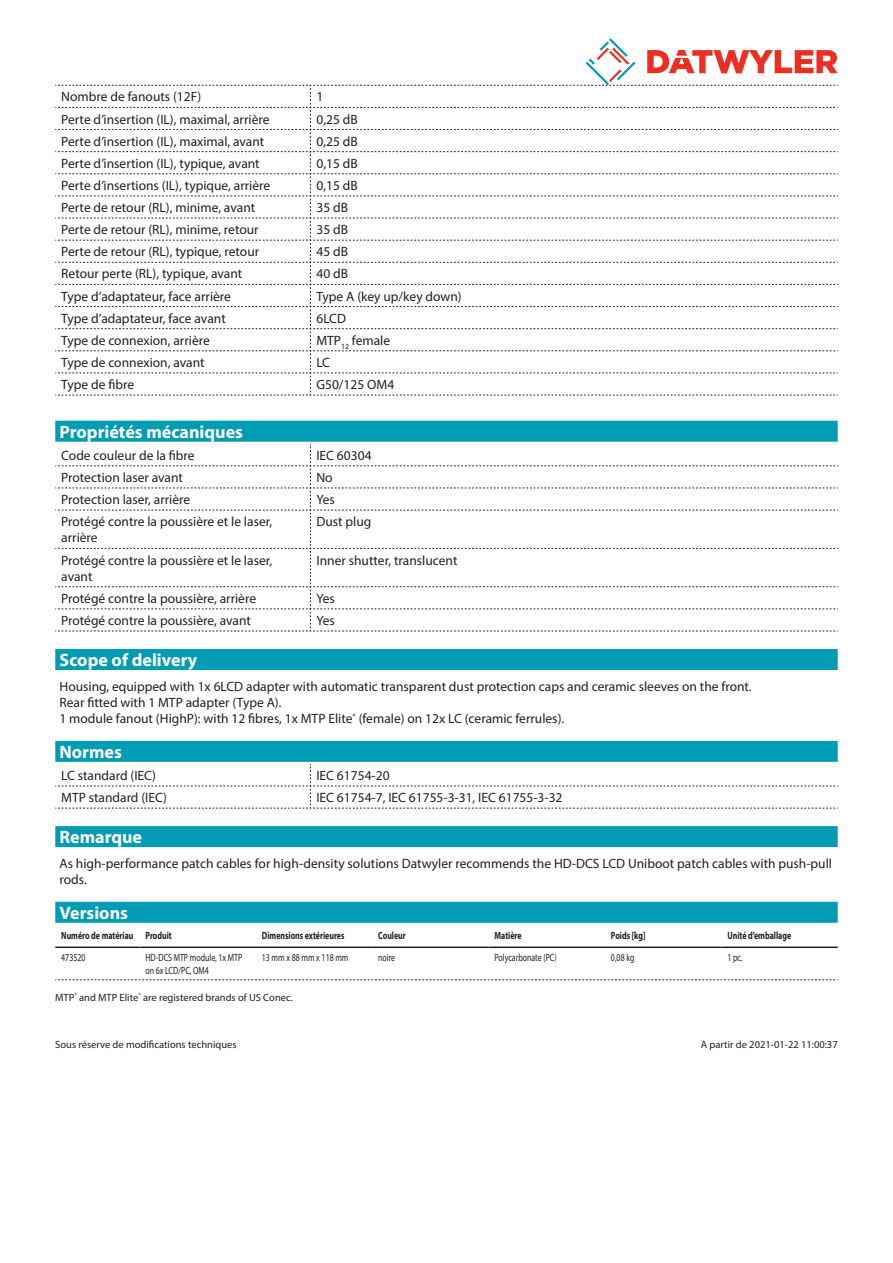
<style>
.page{position:relative;width:893px;height:1263px;background:#fff}
.page>*{position:absolute;margin:0;border:0;box-sizing:border-box;transform-origin:0 0}
.Standard_Head_Proper{font:700 18px "Myriad Pro";color:#fff}
.myriad_light_propert{font:13.5px/16.2px "Myriad Pro";color:#231f20}
.Standard_text{font:13.5px/16.2px "Myriad Pro";color:#231f20}
.myriadlight{font:10.5px/12.6px "Myriad Pro";color:#231f20;scale:.75 1}
.myriadbold{font:700 10.5px "Myriad Pro";color:#231f20;scale:.75 1}
.Footnote{font:10.5px "Myriad Pro";color:#231f20}
.imagetext{font:10.5px "Myriad Pro";color:#231f20}
</style>
<div class="page">
<div style="left:55px;top:741px;width:783px;height:21px;background:#009cb3"></div>
<svg style="left:55px;top:764px;width:783px;height:45px"></svg>
<div style="left:55px;top:826px;width:783px;height:21px;background:#009cb3"></div>
<div style="left:55px;top:421px;width:783px;height:21px;background:#009cb3"></div>
<svg style="left:55px;top:444px;width:783px;height:188px"></svg>
<div style="left:55px;top:902px;width:783px;height:21px;background:#009cb3"></div>
<hr style="left:55px;top:946px;width:85px;height:2px;background:#231f20">
<hr style="left:140px;top:946px;width:116px;height:2px;background:#231f20">
<hr style="left:256px;top:946px;width:116px;height:2px;background:#231f20">
<hr style="left:372px;top:946px;width:117px;height:2px;background:#231f20">
<hr style="left:489px;top:946px;width:116px;height:2px;background:#231f20">
<hr style="left:605px;top:946px;width:116px;height:2px;background:#231f20">
<hr style="left:721px;top:946px;width:117px;height:2px;background:#231f20">
<svg style="left:55px;top:979px;width:783px;height:1px"></svg>
<div style="left:55px;top:649px;width:783px;height:21px;background:#009cb3"></div>
<svg style="left:55px;top:38px;width:783px;height:358px"></svg>
<p class="myriad_light_propert" style="left:61px;top:89px;width:141px">Nombre de fanouts (12F)</p>
<p class="myriad_light_propert" style="left:316px;top:89px;width:8px">1</p>
<p class="myriad_light_propert" style="left:61px;top:111px;width:210px">Perte d’insertion (IL), maximal, arrière</p>
<p class="myriad_light_propert" style="left:316px;top:111px;width:43px">0,25 dB</p>
<p class="myriad_light_propert" style="left:61px;top:133px;width:205px">Perte d’insertion (IL), maximal, avant</p>
<p class="myriad_light_propert" style="left:316px;top:133px;width:43px">0,25 dB</p>
<p class="myriad_light_propert" style="left:61px;top:155px;width:200px">Perte d’insertion (IL), typique, avant</p>
<p class="myriad_light_propert" style="left:316px;top:155px;width:43px">0,15 dB</p>
<p class="myriad_light_propert" style="left:61px;top:177px;width:210px">Perte d’insertions (IL), typique, arrière</p>
<p class="myriad_light_propert" style="left:316px;top:177px;width:43px">0,15 dB</p>
<p class="myriad_light_propert" style="left:61px;top:199px;width:195px">Perte de retour (RL), minime, avant</p>
<p class="myriad_light_propert" style="left:316px;top:199px;width:33px">35 dB</p>
<p class="myriad_light_propert" style="left:61px;top:221px;width:199px">Perte de retour (RL), minime, retour</p>
<p class="myriad_light_propert" style="left:316px;top:221px;width:33px">35 dB</p>
<p class="myriad_light_propert" style="left:61px;top:243px;width:199px">Perte de retour (RL), typique, retour</p>
<p class="myriad_light_propert" style="left:316px;top:243px;width:33px">45 dB</p>
<p class="myriad_light_propert" style="left:61px;top:266px;width:183px">Retour perte (RL), typique, avant</p>
<p class="myriad_light_propert" style="left:316px;top:266px;width:33px">40 dB</p>
<p class="myriad_light_propert" style="left:61px;top:288px;width:171px">Type d’adaptateur, face arrière</p>
<p class="myriad_light_propert" style="left:316px;top:288px;width:147px">Type A (key up/key down)</p>
<p class="myriad_light_propert" style="left:61px;top:310px;width:166px">Type d’adaptateur, face avant</p>
<p class="myriad_light_propert" style="left:316px;top:310px;width:31px">6LCD</p>
<p class="myriad_light_propert" style="left:61px;top:332px;width:150px">Type de connexion, arrière</p>
<p class="myriad_light_propert" style="left:316px;top:332px;width:75px">MTP<sub>12</sub> female</p>
<p class="myriad_light_propert" style="left:61px;top:354px;width:145px">Type de connexion, avant</p>
<p class="myriad_light_propert" style="left:316px;top:354px;width:15px">LC</p>
<p class="myriad_light_propert" style="left:61px;top:376px;width:74px">Type de fibre</p>
<p class="myriad_light_propert" style="left:316px;top:376px;width:79px">G50/125 OM4</p>
<p class="Standard_Head_Proper" style="left:60px;top:420px;width:185px">Propriétés mécaniques</p>
<p class="myriad_light_propert" style="left:61px;top:447px;width:135px">Code couleur de la fibre</p>
<p class="myriad_light_propert" style="left:316px;top:447px;width:57px">IEC 60304</p>
<p class="myriad_light_propert" style="left:61px;top:469px;width:123px">Protection laser avant</p>
<p class="myriad_light_propert" style="left:316px;top:469px;width:18px">No</p>
<p class="myriad_light_propert" style="left:61px;top:491px;width:130px">Protection laser, arrière</p>
<p class="myriad_light_propert" style="left:316px;top:491px;width:20px">Yes</p>
<p class="myriad_light_propert" style="left:61px;top:513px;width:212px">Protégé contre la poussière et le laser, arrière</p>
<p class="myriad_light_propert" style="left:316px;top:513px;width:56px">Dust plug</p>
<p class="myriad_light_propert" style="left:61px;top:552px;width:212px">Protégé contre la poussière et le laser, avant</p>
<p class="myriad_light_propert" style="left:316px;top:552px;width:143px">Inner shutter, translucent</p>
<p class="myriad_light_propert" style="left:61px;top:590px;width:196px">Protégé contre la poussière, arrière</p>
<p class="myriad_light_propert" style="left:316px;top:590px;width:20px">Yes</p>
<p class="myriad_light_propert" style="left:61px;top:612px;width:191px">Protégé contre la poussière, avant</p>
<p class="myriad_light_propert" style="left:316px;top:612px;width:20px">Yes</p>
<p class="Standard_Head_Proper" style="left:60px;top:648px;width:139px">Scope of delivery</p>
<p class="Standard_text" style="left:60px;top:678px;width:694px">Housing, equipped with 1x 6LCD adapter with automatic transparent dust protection caps and ceramic sleeves on the front.<br>Rear fitted with 1 MTP adapter (Type A).<br>1 module fanout (HighP): with 12 fibres, 1x MTP Elite<sup>®</sup> (female) on 12x LC (ceramic ferrules).</p>
<p class="Standard_Head_Proper" style="left:60px;top:740px;width:64px">Normes</p>
<p class="myriad_light_propert" style="left:61px;top:767px;width:96px">LC standard (IEC)</p>
<p class="myriad_light_propert" style="left:316px;top:767px;width:75px">IEC 61754-20</p>
<p class="myriad_light_propert" style="left:61px;top:789px;width:107px">MTP standard (IEC)</p>
<p class="myriad_light_propert" style="left:316px;top:789px;width:248px">IEC 61754-7, IEC 61755-3-31, IEC 61755-3-32</p>
<p class="Standard_Head_Proper" style="left:60px;top:825px;width:84px">Remarque</p>
<p class="Standard_text" style="left:60px;top:855px;width:774px">As high-performance patch cables for high-density solutions Datwyler recommends the HD-DCS LCD Uniboot patch cables with push-pull rods.</p>
<p class="Standard_Head_Proper" style="left:60px;top:901px;width:70px">Versions</p>
<p class="myriadbold" style="left:61px;top:928px;width:98px">Numéro de matériau</p>
<p class="myriadbold" style="left:146px;top:928px;width:37px">Produit</p>
<p class="myriadbold" style="left:262px;top:928px;width:112px">Dimensions extérieures</p>
<p class="myriadbold" style="left:378px;top:928px;width:38px">Couleur</p>
<p class="myriadbold" style="left:495px;top:928px;width:38px">Matière</p>
<p class="myriadbold" style="left:611px;top:928px;width:48px">Poids [kg]</p>
<p class="myriadbold" style="left:727px;top:928px;width:87px">Unité d’emballage</p>
<p class="myriadlight" style="left:61px;top:951px;width:34px">473520</p>
<p class="myriadlight" style="left:146px;top:951px;width:130px">HD-DCS MTP module, 1x MTP on 6x LCD/PC, OM4</p>
<p class="myriadlight" style="left:262px;top:951px;width:117px">13 mm x 88 mm x 118 mm</p>
<p class="myriadlight" style="left:378px;top:951px;width:24px">noire</p>
<p class="myriadlight" style="left:495px;top:951px;width:84px">Polycarbonate (PC)</p>
<p class="myriadlight" style="left:611px;top:951px;width:33px">0,08 kg</p>
<p class="myriadlight" style="left:727px;top:951px;width:22px">1 pc.</p>
<p class="imagetext" style="left:55px;top:991px;width:239px">MTP<sup>®</sup> and MTP Elite<sup>®</sup> are registered brands of US Conec.</p>
<p class="Footnote" style="left:55px;top:1038px;width:183px">Sous réserve de modifications techniques</p>
<p class="Footnote" style="left:701px;top:1038px;width:138px">A partir de 2021-01-22 11:00:37</p>
</div>
